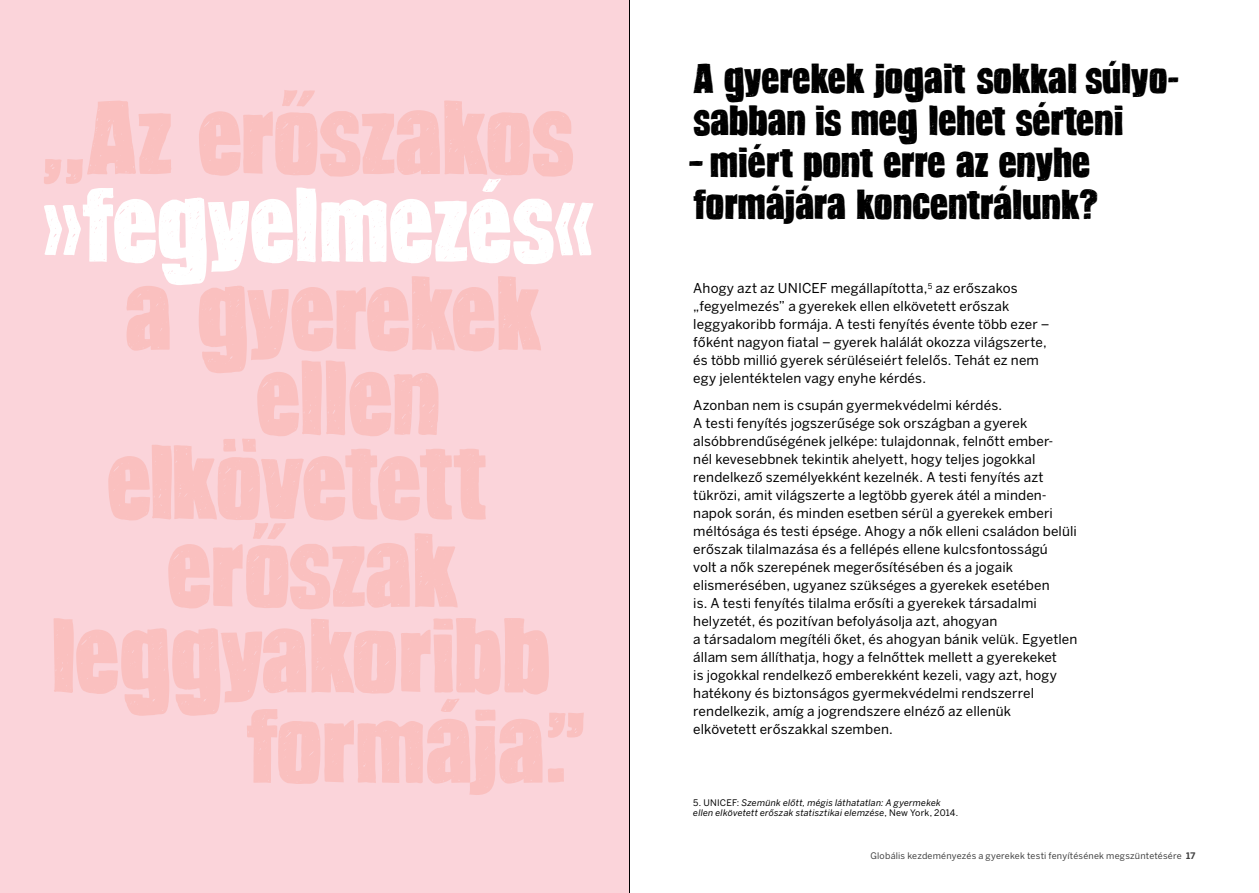
<style>
.page{position:relative;width:1259px;height:893px;background:#fff}
.page>*{position:absolute;margin:0;border:0;box-sizing:border-box;transform-origin:0 0}
.t1{font:105px "Hand Sketch Rough Poster";letter-spacing:-.005em;color:#fac0bf}
.t2{font:105px "Hand Sketch Rough Poster";letter-spacing:-.015em;color:#fff}
.t3{font:105px "Hand Sketch Rough Poster";letter-spacing:-.025em;color:#fac0bf}
.t4{font:42px/42px "Hand Sketch Rough Poster";color:#000}
.t5{font:13.5px/18px "Benton Sans";letter-spacing:.01em;color:#000}
.t6{font:italic 9px/10.5px "Benton Sans";letter-spacing:.02em;color:#000}
.t7{font:9px "Benton Sans";letter-spacing:.02em;color:#000}
.s1{font-style:normal}
.s2{font-weight:700}
</style>
<div class="page">
<div style="left:0;top:0;width:630px;height:893px;background:#fbd4da"></div>
<hr style="left:629px;top:0;width:1px;height:893px;background:#000">
<h1 class="t1" style="left:42px;top:66px;width:534px">„Az erőszakos</h1>
<h1 class="t2" style="left:42px;top:153px;width:554px">››fegyelmezés‹‹</h1>
<h1 class="t1" style="left:125px;top:241px;width:419px">a gyerekek</h1>
<h1 class="t1" style="left:256px;top:326px;width:186px">ellen</h1>
<h1 class="t3" style="left:107px;top:410px;width:382px">elkövetett</h1>
<h1 class="t1" style="left:167px;top:498px;width:294px">erőszak</h1>
<h1 class="t1" style="left:52px;top:584px;width:500px">leggyakoribb</h1>
<h1 class="t1" style="left:245px;top:674px;width:345px">formája.”</h1>
<h2 class="t4" style="left:693px;top:58px;width:487px">A gyerekek jogait sokkal súlyo&shy;sabban is meg lehet sérteni</h2>
<h2 class="t4" style="left:688px;top:142px;width:411px">– miért pont erre az enyhe formájára koncentrálunk?</h2>
<p class="t5" style="left:693px;top:279px;width:358px">Ahogy azt az UNICEF megállapította,<sup>5</sup> az erőszakos „fegyelmezés” a gyerekek ellen elkövetett erőszak leggyakoribb formája. A testi fenyítés évente több ezer – főként nagyon fiatal – gyerek halálát okozza világszerte, és több millió gyerek sérüléseiért felelős. Tehát ez nem egy jelentéktelen vagy enyhe kérdés.</p>
<p class="t5" style="left:693px;top:396px;width:386px">Azonban nem is csupán gyermekvédelmi kérdés.<br>A testi fenyítés jogszerűsége sok országban a gyerek alsóbbrendűségének jelképe: tulajdonnak, felnőtt ember-<br>nél kevesebbnek tekintik ahelyett, hogy teljes jogokkal rendelkező személyekként kezelnék. A testi fenyítés azt tükrözi, amit világszerte a legtöbb gyerek átél a minden&shy;napok során, és minden esetben sérül a gyerekek emberi méltósága és testi épsége. Ahogy a nők elleni családon belüli erőszak tilalmazása és a fellépés ellene kulcsfontosságú<br>volt a nők szerepének megerősítésében és a jogaik elismerésében, ugyanez szükséges a gyerekek esetében<br>is. A testi fenyítés tilalma erősíti a gyerekek társadalmi helyzetét, és pozitívan befolyásolja azt, ahogyan<br>a társadalom megítéli őket, és ahogyan bánik velük. Egyetlen állam sem állíthatja, hogy a felnőttek mellett a gyerekeket<br>is jogokkal rendelkező emberekként kezeli, vagy azt, hogy hatékony és biztonságos gyermekvédelmi rendszerrel rendelkezik, amíg a jogrendszere elnéző az ellenük elkövetett erőszakkal szemben.</p>
<p class="t6" style="left:693px;top:797px;width:266px"><span class="s1">5. UNICEF:</span> Szemünk előtt, mégis láthatatlan: A gyermekek ellen elkövetett erőszak statisztikai elemzése<span class="s1">, New York, 2014.</span></p>
<p class="t7" style="left:870px;top:850px;width:326px">Globális kezdeményezés a gyerekek testi fenyítésének megszüntetésére <span class="s2">17</span></p>
</div>
